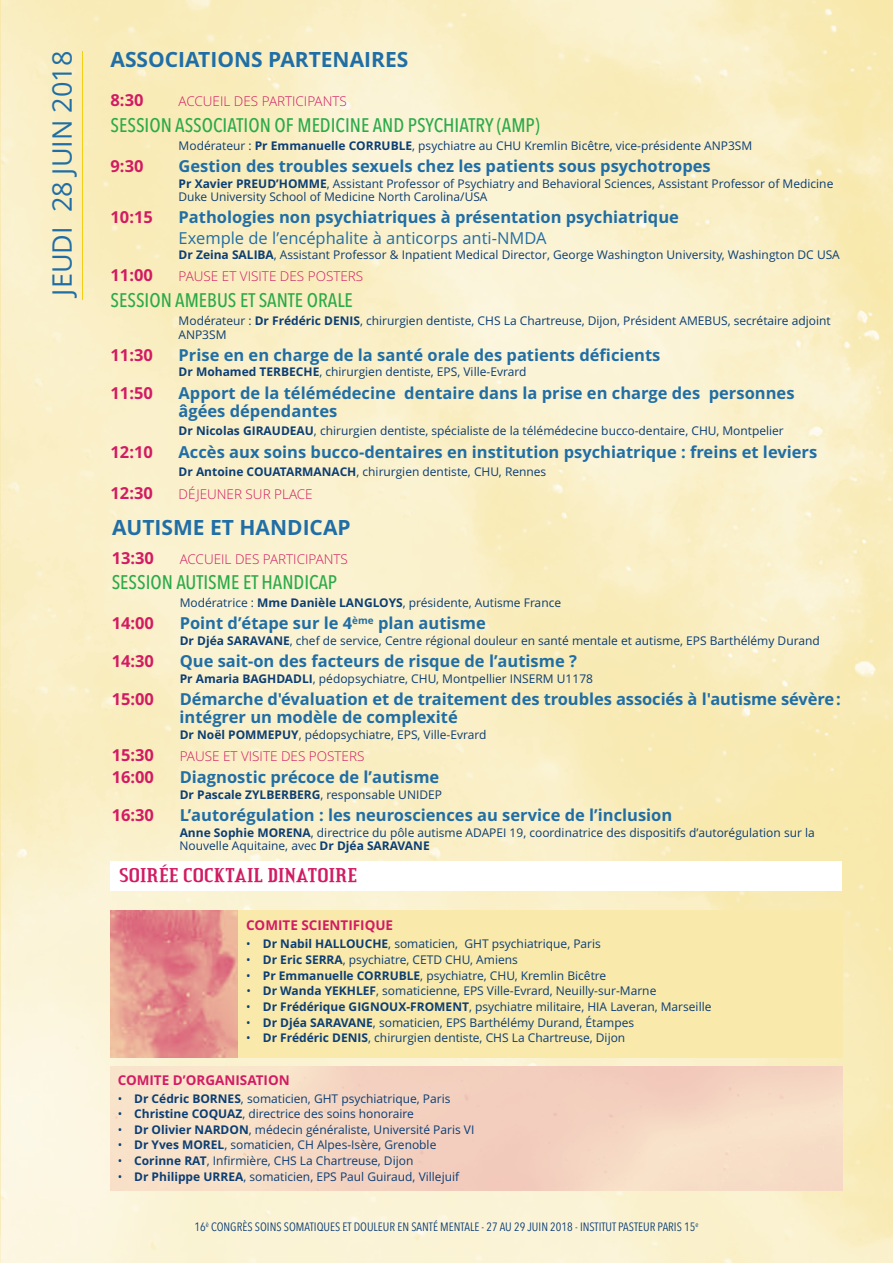
<style>
.page{position:relative;width:893px;height:1263px;background:#fff}
.page>*{position:absolute;margin:0;border:0;box-sizing:border-box;transform-origin:0 0}
.t1{font:27px "Open Sans";color:#206ea6}
.t2{font:700 21px "Open Sans";color:#206ea6}
.t3{font:700 21px "Credit Valley";color:#d21b63}
.t4{font:500 19.5px "Avenir Next Condensed";color:#2aaa49}
.t5{font:700 16.5px/18px "Open Sans";color:#206ea6}
.t6{font:700 16.5px "Open Sans";color:#d21b63}
.t7{font:16.5px "Open Sans";color:#206ea6}
.t8{font:300 13.5px "Open Sans";color:#d21b63}
.t9{font:700 13.5px "Open Sans";color:#d21b63}
.t10{font:12px/13.5px "Open Sans";color:#0b3e75}
.t11{font:12px "Avenir Next Condensed";color:#0b3e75}
.t12{font:700 12px "Open Sans";color:#0b3e75}
.s1{font-weight:700}
.s2{font-weight:400}
</style>
<div class="page">
<hr style="left:82px;top:51px;width:1px;height:249px;background:#f2cf12">
<div style="left:237px;top:910px;width:605px;height:147px;background:#f9e9ab"></div>
<img style="left:111px;top:910px;width:126px;height:147px">
<h1 class="t1" style="left:47px;top:296px;width:246px;rotate:-90deg">JEUDI 28 JUIN 2018</h1>
<h2 class="t2" style="left:111px;top:48px;width:299px">ASSOCIATIONS PARTENAIRES</h2>
<h3 class="t6" style="left:111px;top:91px;width:34px">8:30</h3>
<p class="t8" style="left:179px;top:94px;width:170px">ACCUEIL DES PARTICIPANTS</p>
<h3 class="t4" style="left:111px;top:113px;width:431px">SESSION ASSOCIATION OF MEDICINE AND PSYCHIATRY (AMP)</h3>
<p class="t10" style="left:179px;top:139px;width:575px">Modérateur : <span class="s1">Pr Emmanuelle CORRUBLE</span>, psychiatre au CHU Kremlin Bicêtre, vice-présidente ANP3SM</p>
<h3 class="t6" style="left:111px;top:157px;width:34px">9:30</h3>
<h3 class="t5" style="left:179px;top:157px;width:534px">Gestion des troubles sexuels chez les patients sous psychotropes</h3>
<p class="t10" style="left:178px;top:177px;width:656px"><span class="s1">Pr Xavier PREUD’HOMME</span>, Assistant Professor of Psychiatry and Behavioral Sciences, Assistant Professor of Medicine<br>Duke University School of Medicine North Carolina/USA</p>
<h3 class="t6" style="left:111px;top:208px;width:44px">10:15</h3>
<h3 class="t5" style="left:179px;top:209px;width:502px">Pathologies non psychiatriques à présentation psychiatrique</h3>
<h3 class="t7" style="left:179px;top:228px;width:369px">Exemple de l’encéphalite à anticorps anti-NMDA</h3>
<p class="t10" style="left:179px;top:248px;width:663px"><span class="s1">Dr Zeina SALIBA</span>, Assistant Professor &amp; Inpatient Medical Director, George Washington University, Washington DC USA</p>
<h3 class="t6" style="left:111px;top:266px;width:44px">11:00</h3>
<p class="t8" style="left:179px;top:269px;width:186px">PAUSE ET VISITE DES POSTERS</p>
<h3 class="t4" style="left:111px;top:289px;width:244px">SESSION AMEBUS ET SANTE ORALE</h3>
<p class="t10" style="left:178px;top:314px;width:654px">Modérateur : <span class="s1">Dr Frédéric DENIS</span>, chirurgien dentiste, CHS La Chartreuse, Dijon, Président AMEBUS, secrétaire adjoint<br>ANP3SM</p>
<h3 class="t6" style="left:111px;top:345px;width:44px">11:30</h3>
<h3 class="t5" style="left:179px;top:346px;width:483px">Prise en en charge de la santé orale des patients déficients</h3>
<p class="t10" style="left:179px;top:366px;width:349px"><span class="s1">Dr Mohamed TERBECHE</span>, chirurgien dentiste, EPS, Ville-Evrard</p>
<h3 class="t6" style="left:111px;top:383px;width:44px">11:50</h3>
<h3 class="t5" style="left:178px;top:384px;width:618px">Apport de la télémédecine dentaire dans la prise en charge des personnes âgées dépendantes</h3>
<p class="t10" style="left:179px;top:424px;width:607px"><span class="s1">Dr Nicolas GIRAUDEAU</span>, chirurgien dentiste, spécialiste de la télémédecine bucco-dentaire, CHU, Montpelier</p>
<h3 class="t6" style="left:111px;top:442px;width:44px">12:10</h3>
<h3 class="t5" style="left:179px;top:443px;width:640px">Accès aux soins bucco-dentaires en institution psychiatrique : freins et leviers</h3>
<p class="t10" style="left:179px;top:465px;width:369px"><span class="s1">Dr Antoine COUATARMANACH</span>, chirurgien dentiste, CHU, Rennes</p>
<h3 class="t6" style="left:111px;top:483px;width:44px">12:30</h3>
<p class="t8" style="left:179px;top:486px;width:136px">DÉJEUNER SUR PLACE</p>
<h2 class="t2" style="left:112px;top:515px;width:240px">AUTISME ET HANDICAP</h2>
<h3 class="t6" style="left:112px;top:548px;width:44px">13:30</h3>
<p class="t8" style="left:180px;top:551px;width:170px">ACCUEIL DES PARTICIPANTS</p>
<h3 class="t4" style="left:112px;top:571px;width:227px">SESSION AUTISME ET HANDICAP</h3>
<p class="t10" style="left:180px;top:596px;width:383px">Modératrice : <span class="s1">Mme Danièle LANGLOYS</span>, présidente, Autisme France</p>
<h3 class="t6" style="left:112px;top:614px;width:44px">14:00</h3>
<h3 class="t5" style="left:180px;top:615px;width:308px">Point d’étape sur le 4<sup>ème</sup> plan autisme</h3>
<p class="t10" style="left:180px;top:634px;width:641px"><span class="s1">Dr Djéa SARAVANE</span>, chef de service, Centre régional douleur en santé mentale et autisme, EPS Barthélémy Durand</p>
<h3 class="t6" style="left:112px;top:652px;width:44px">14:30</h3>
<h3 class="t5" style="left:180px;top:653px;width:399px">Que sait-on des facteurs de risque de l’autisme ?</h3>
<p class="t10" style="left:180px;top:672px;width:415px"><span class="s1">Pr Amaria BAGHDADLI</span>, pédopsychiatre, CHU, Montpellier INSERM U1178</p>
<h3 class="t6" style="left:112px;top:690px;width:44px">15:00</h3>
<h3 class="t5" style="left:180px;top:690px;width:663px">Démarche d'évaluation et de traitement des troubles associés à l'autisme sévère: intégrer un modèle de complexité</h3>
<p class="t10" style="left:180px;top:728px;width:308px"><span class="s1">Dr Noël POMMEPUY</span>, pédopsychiatre, EPS, Ville-Evrard</p>
<h3 class="t6" style="left:112px;top:746px;width:44px">15:30</h3>
<p class="t8" style="left:180px;top:748px;width:186px">PAUSE ET VISITE DES POSTERS</p>
<h3 class="t6" style="left:112px;top:768px;width:44px">16:00</h3>
<h3 class="t5" style="left:180px;top:769px;width:261px">Diagnostic précoce de l’autisme</h3>
<p class="t12" style="left:180px;top:788px;width:264px">Dr Pascale ZYLBERBERG<span class="s2">, responsable UNIDEP</span></p>
<h3 class="t6" style="left:112px;top:806px;width:44px">16:30</h3>
<h3 class="t5" style="left:180px;top:806px;width:494px">L’autorégulation : les neurosciences au service de l’inclusion</h3>
<p class="t10" style="left:180px;top:826px;width:637px"><span class="s1">Anne Sophie MORENA</span>, directrice du pôle autisme ADAPEI 19, coordinatrice des dispositifs d’autorégulation sur la<br>Nouvelle Aquitaine, avec <span class="s1">Dr Djéa SARAVANE</span></p>
<h2 class="t3" style="left:119px;top:864px;width:240px">SOIRÉE COCKTAIL DINATOIRE</h2>
<p class="t9" style="left:246px;top:917px;width:148px">COMITE SCIENTIFIQUE</p>
<p class="t10" style="left:246px;top:937px;width:356px">• <span class="s1">Dr Nabil HALLOUCHE</span>, somaticien, GHT psychiatrique, Paris</p>
<p class="t10" style="left:246px;top:953px;width:273px">• <span class="s1">Dr Eric SERRA</span>, psychiatre, CETD CHU, Amiens</p>
<p class="t10" style="left:246px;top:969px;width:361px">• <span class="s1">Pr Emmanuelle CORRUBLE</span>, psychiatre, CHU, Kremlin Bicêtre</p>
<p class="t10" style="left:246px;top:984px;width:412px">• <span class="s1">Dr Wanda YEKHLEF</span>, somaticienne, EPS Ville-Evrard, Neuilly-sur-Marne</p>
<p class="t10" style="left:246px;top:1000px;width:467px">• <span class="s1">Dr Frédérique GIGNOUX-FROMENT</span>, psychiatre militaire, HIA Laveran, Marseille</p>
<p class="t10" style="left:246px;top:1015px;width:389px">• <span class="s1">Dr Djéa SARAVANE</span>, somaticien, EPS Barthélémy Durand, Étampes</p>
<p class="t10" style="left:246px;top:1031px;width:380px">• <span class="s1">Dr Frédéric DENIS</span>, chirurgien dentiste, CHS La Chartreuse, Dijon</p>
<p class="t9" style="left:118px;top:1072px;width:174px">COMITE D’ORGANISATION</p>
<p class="t10" style="left:118px;top:1091px;width:334px">• <span class="s1">Dr Cédric BORNES</span>, somaticien, GHT psychiatrique, Paris</p>
<p class="t10" style="left:118px;top:1107px;width:298px">• <span class="s1">Christine COQUAZ</span>, directrice des soins honoraire</p>
<p class="t10" style="left:118px;top:1123px;width:358px">• <span class="s1">Dr Olivier NARDON</span>, médecin généraliste, Université Paris VI</p>
<p class="t10" style="left:118px;top:1138px;width:320px">• <span class="s1">Dr Yves MOREL</span>, somaticien, CH Alpes-Isère, Grenoble</p>
<p class="t10" style="left:118px;top:1154px;width:297px">• <span class="s1">Corinne RAT</span>, Infirmière, CHS La Chartreuse, Dijon</p>
<p class="t10" style="left:118px;top:1170px;width:343px">• <span class="s1">Dr Philippe URREA</span>, somaticien, EPS Paul Guiraud, Villejuif</p>
<p class="t11" style="left:195px;top:1216px;width:505px">16<sup>è</sup> CONGRÈS SOINS SOMATIQUES ET DOULEUR EN SANTÉ MENTALE - 27 AU 29 JUIN 2018 - INSTITUT PASTEUR PARIS 15<sup>e</sup></p>
</div>
